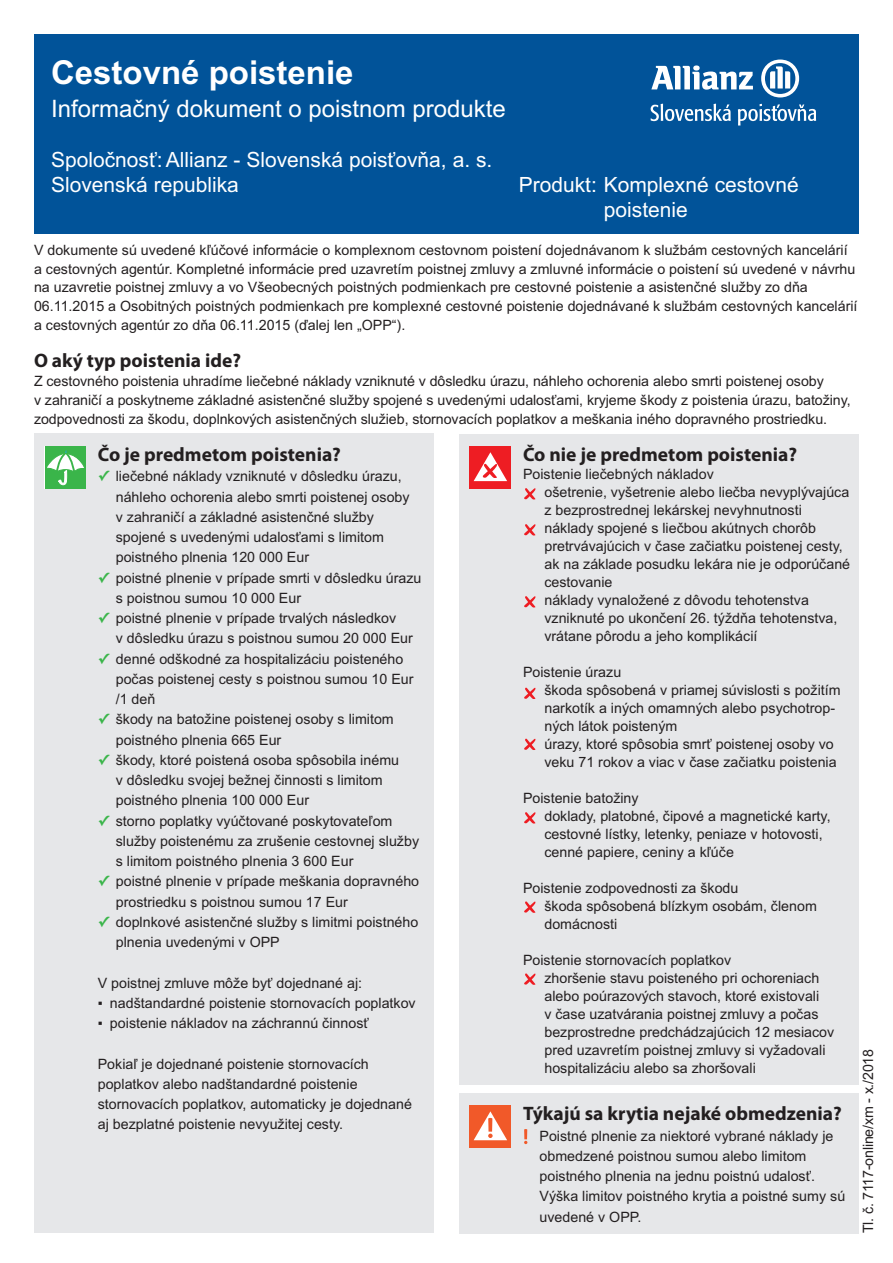
<style>
.page{position:relative;width:893px;height:1263px;background:#fff}
.page>*{position:absolute;margin:0;border:0;box-sizing:border-box;transform-origin:0 0}
.t1{font:700 33px "Arial";color:#fff}
.t2{font:24px "Arial";color:#fff}
.t3{font:21px/25.2px "Arial";color:#fff}
.t4{font:700 19.5px "Myriad Pro";color:#231f20}
.t5{font:14.25px/18px "Arial";color:#231f20}
.s1{font-family:"Lucida Grande";font-weight:700;color:#3ab54a}
</style>
<div class="page">
<div style="left:34px;top:34px;width:825px;height:200px;background:#015399"></div>
<div style="left:34px;top:434px;width:400px;height:799px;background:#e6e7e9"></div>
<div style="left:459px;top:434px;width:400px;height:650px;background:#e6e7e9"></div>
<div style="left:459px;top:1093px;width:400px;height:140px;background:#e6e7e9"></div>
<div style="left:45px;top:446px;width:41px;height:43px;background:#3ab54a"></div>
<svg style="left:47px;top:450px;width:37px;height:35px"></svg>
<div style="left:470px;top:446px;width:41px;height:43px;background:#ee1d23"></div>
<svg style="left:474px;top:452px;width:33px;height:29px"></svg>
<div style="left:470px;top:1106px;width:41px;height:42px;background:#f15929"></div>
<svg style="left:474px;top:1111px;width:33px;height:29px"></svg>
<svg style="left:524px;top:488px;width:11px;height:11px"></svg>
<svg style="left:524px;top:524px;width:11px;height:11px"></svg>
<svg style="left:524px;top:596px;width:11px;height:11px"></svg>
<svg style="left:524px;top:688px;width:11px;height:11px"></svg>
<svg style="left:524px;top:739px;width:11px;height:11px"></svg>
<svg style="left:524px;top:812px;width:11px;height:11px"></svg>
<svg style="left:524px;top:901px;width:11px;height:12px"></svg>
<svg style="left:524px;top:973px;width:11px;height:12px"></svg>
<svg style="left:524px;top:1129px;width:3px;height:15px"></svg>
<svg style="left:651px;top:65px;width:102px;height:25px"></svg>
<svg style="left:761px;top:60px;width:38px;height:37px"></svg>
<svg style="left:651px;top:104px;width:80px;height:17px"></svg>
<svg style="left:738px;top:104px;width:78px;height:22px"></svg>
<h1 class="t1" style="left:51px;top:53px;width:304px">Cestovné poistenie</h1>
<h2 class="t2" style="left:51px;top:99px;width:456px">Informačný dokument o poistnom produkte</h2>
<h3 class="t3" style="left:51px;top:149px;width:443px">Spoločnosť: Allianz - Slovenská poisťovňa, a. s.<br>Slovenská republika</h3>
<h3 class="t3" style="left:604px;top:174px;width:196px;text-indent:-85px">Produkt: Komplexné cestovné poistenie</h3>
<p class="t5" style="left:34px;top:242px;width:825px;line-height:18.8px">V dokumente sú uvedené kľúčové informácie o komplexnom cestovnom poistení dojednávanom k službám cestovných kancelárií a cestovných agentúr. Kompletné informácie pred uzavretím poistnej zmluvy a zmluvné informácie o poistení sú uvedené v návrhu na uzavretie poistnej zmluvy a vo Všeobecných poistných podmienkach pre cestovné poistenie a asistenčné služby zo dňa 06.11.2015 a Osobitných poistných podmienkach pre komplexné cestovné poistenie dojednávané k službám cestovných kancelárií a cestovných agentúr zo dňa 06.11.2015 (ďalej len „OPP“).</p>
<h3 class="t4" style="left:34px;top:349px;width:209px">O aký typ poistenia ide?</h3>
<p class="t5" style="left:34px;top:373px;width:818px;line-height:18.8px">Z cestovného poistenia uhradíme liečebné náklady vzniknuté v dôsledku úrazu, náhleho ochorenia alebo smrti poistenej osoby<br>v zahraničí a poskytneme základné asistenčné služby spojené s uvedenými udalosťami, kryjeme škody z poistenia úrazu, batožiny, zodpovednosti za škodu, doplnkových asistenčných služieb, stornovacích poplatkov a meškania iného dopravného prostriedku.</p>
<h3 class="t4" style="left:98px;top:443px;width:245px">Čo je predmetom poistenia?</h3>
<p class="t5" style="left:116px;top:468px;width:295px;line-height:20.2px;text-indent:-18px"><span class="s1">✓</span> liečebné náklady vzniknuté v dôsledku úrazu, náhleho ochorenia alebo smrti poistenej osoby v zahraničí a základné asistenčné služby spojené s uvedenými udalosťami s limitom poistného plnenia 120 000 Eur</p>
<p class="t5" style="left:116px;top:569px;width:307px;line-height:20.2px;text-indent:-18px"><span class="s1">✓</span> poistné plnenie v prípade smrti v dôsledku úrazu s poistnou sumou 10 000 Eur</p>
<p class="t5" style="left:116px;top:609px;width:299px;line-height:20.2px;text-indent:-18px"><span class="s1">✓</span> poistné plnenie v prípade trvalých následkov<br>v dôsledku úrazu s poistnou sumou 20 000 Eur</p>
<p class="t5" style="left:116px;top:650px;width:299px;line-height:20.2px;text-indent:-18px"><span class="s1">✓</span> denné odškodné za hospitalizáciu poisteného počas poistenej cesty s poistnou sumou 10 Eur /1 deň</p>
<p class="t5" style="left:116px;top:711px;width:280px;line-height:20.2px;text-indent:-18px"><span class="s1">✓</span> škody na batožine poistenej osoby s limitom poistného plnenia 665 Eur</p>
<p class="t5" style="left:116px;top:751px;width:285px;line-height:20.2px;text-indent:-18px"><span class="s1">✓</span> škody, ktoré poistená osoba spôsobila inému v dôsledku svojej bežnej činnosti s limitom poistného plnenia 100 000 Eur</p>
<p class="t5" style="left:116px;top:812px;width:305px;line-height:20.2px;text-indent:-18px"><span class="s1">✓</span> storno poplatky vyúčtované poskytovateľom služby poistenému za zrušenie cestovnej služby s limitom poistného plnenia 3 600 Eur</p>
<p class="t5" style="left:116px;top:873px;width:305px;line-height:20.2px;text-indent:-18px"><span class="s1">✓</span> poistné plnenie v prípade meškania dopravného prostriedku s poistnou sumou 17 Eur</p>
<p class="t5" style="left:116px;top:913px;width:304px;line-height:20.2px;text-indent:-18px"><span class="s1">✓</span> doplnkové asistenčné služby s limitmi poistného plnenia uvedenými v OPP</p>
<p class="t5" style="left:98px;top:975px;width:266px">V poistnej zmluve môže byť dojednané aj:</p>
<p class="t5" style="left:98px;top:995px;width:319px">▪ nadštandardné poistenie stornovacích poplatkov</p>
<p class="t5" style="left:98px;top:1015px;width:272px">▪ poistenie nákladov na záchrannú činnosť</p>
<p class="t5" style="left:98px;top:1055px;width:316px;line-height:20.2px">Pokiaľ je dojednané poistenie stornovacích poplatkov alebo nadštandardné poistenie stornovacích poplatkov, automaticky je dojednané aj bezplatné poistenie nevyužitej cesty.</p>
<h3 class="t4" style="left:523px;top:443px;width:276px">Čo nie je predmetom poistenia?</h3>
<p class="t5" style="left:544px;top:466px;width:307px;text-indent:-21px">Poistenie liečebných nákladov<br>ošetrenie, vyšetrenie alebo liečba nevyplývajúca z bezprostrednej lekárskej nevyhnutnosti náklady spojené s liečbou akútnych chorôb pretrvávajúcich v čase začiatku poistenej cesty, ak na základe posudku lekára nie je odporúčané cestovanie<br>náklady vynaložené z dôvodu tehotenstva vzniknuté po ukončení 26. týždňa tehotenstva, vrátane pôrodu a jeho komplikácií</p>
<p class="t5" style="left:544px;top:664px;width:298px;text-indent:-21px">Poistenie úrazu<br>škoda spôsobená v priamej súvislosti s požitím narkotík a iných omamných alebo psychotrop&shy;ných látok poisteným<br>úrazy, ktoré spôsobia smrť poistenej osoby vo veku 71 rokov a viac v čase začiatku poistenia</p>
<p class="t5" style="left:544px;top:790px;width:288px;text-indent:-21px">Poistenie batožiny<br>doklady, platobné, čipové a magnetické karty, cestovné lístky, letenky, peniaze v hotovosti, cenné papiere, ceniny a kľúče</p>
<p class="t5" style="left:544px;top:880px;width:274px;text-indent:-21px">Poistenie zodpovednosti za škodu<br>škoda spôsobená blízkym osobám, členom domácnosti</p>
<p class="t5" style="left:544px;top:952px;width:291px;text-indent:-21px">Poistenie stornovacích poplatkov<br>zhoršenie stavu poisteného pri ochoreniach alebo poúrazových stavoch, ktoré existovali<br>v čase uzatvárania poistnej zmluvy a počas bezprostredne predchádzajúcich 12 mesiacov pred uzavretím poistnej zmluvy si vyžadovali hospitalizáciu alebo sa zhoršovali</p>
<h3 class="t4" style="left:523px;top:1102px;width:320px">Týkajú sa krytia nejaké obmedzenia?</h3>
<p class="t5" style="left:539px;top:1127px;width:307px;line-height:20.2px">Poistné plnenie za niektoré vybrané náklady je obmedzené poistnou sumou alebo limitom poistného plnenia na jednu poistnú udalosť.<br>Výška limitov poistného krytia a poistné sumy sú uvedené v OPP.</p>
<p class="t5" style="left:861px;top:1233px;width:186px;rotate:-90deg">Tl. č. 7117-online/xm - x./2018</p>
</div>
